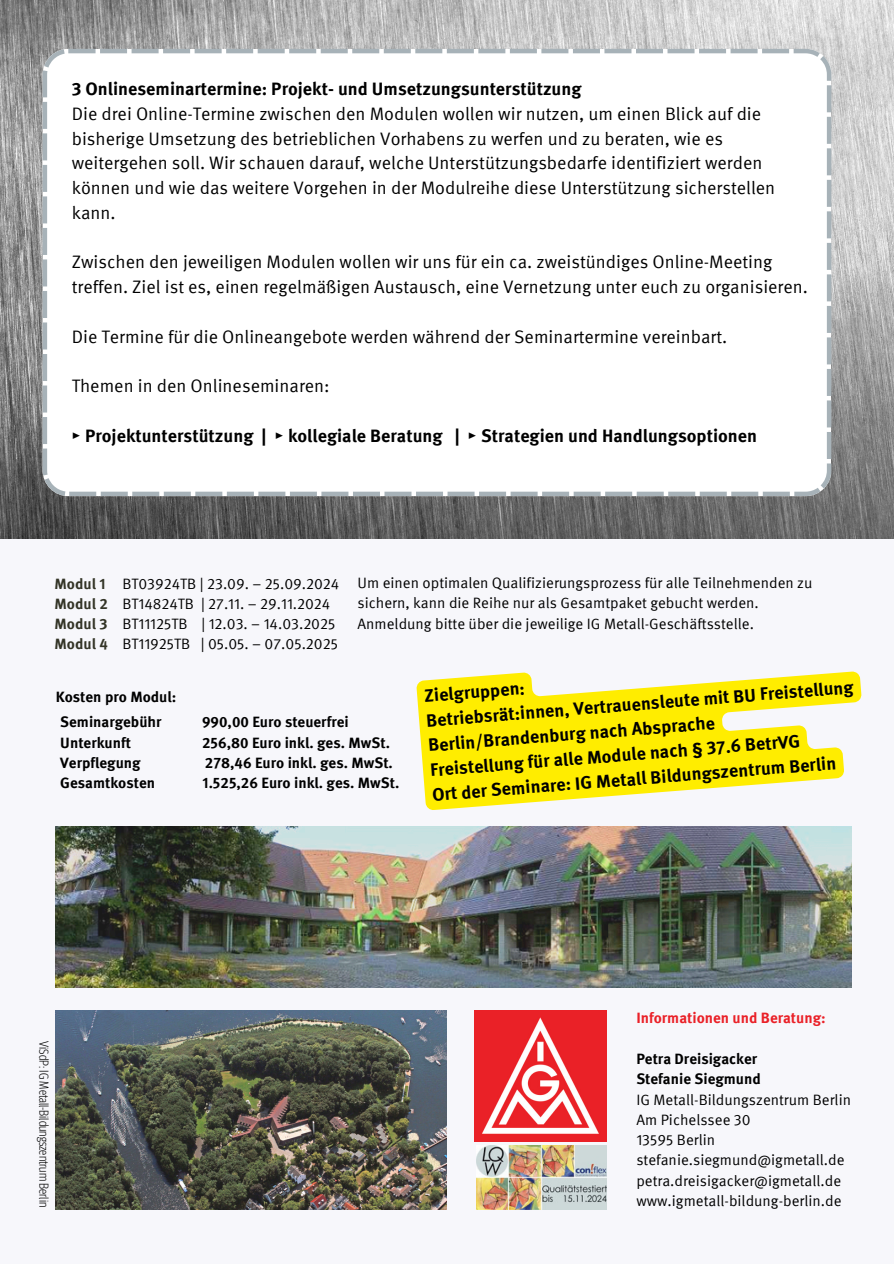
<style>
.page{position:relative;width:894px;height:1264px;background:#fff}
.page>*{position:absolute;margin:0;border:0;box-sizing:border-box;transform-origin:0 0}
.t1{font:18px/24.8px "Meta IGM";color:#000}
.t2{font:700 18px/25px "Meta IGM";color:#000}
.t3{font:15px/20.2px "Meta IGM";color:#000}
.t4{font:700 15px "Meta IGM";color:#000}
.t5{font:700 15px "Meta IGM";color:#ea2027}
.t6{font:700 15px/20.2px "Meta IGM";color:#333426}
.t7{font:300 condensed 12.9px "Meta Head IGM";color:#000}
.s1{font-weight:700}
</style>
<div class="page">
<div style="left:0;top:0;width:893px;height:1263px;background:#f7f7fb"></div>
<img style="left:56px;top:1010px;width:390px;height:199px">
<img style="left:474px;top:1010px;width:132px;height:131px">
<img style="left:476px;top:1145px;width:130px;height:64px">
<img style="left:56px;top:827px;width:795px;height:160px">
<img style="left:0;top:0;width:893px;height:538px">
<svg style="left:43px;top:49px;width:788px;height:446px"></svg>
<svg style="left:416px;top:671px;width:446px;height:139px;fill:#ffed00"></svg>
<h5 class="t1" style="left:72px;top:76px;width:704px"><span class="s1">3 Onlineseminartermine: Projekt- und Umsetzungsunterstützung<br></span>Die drei Online-Termine zwischen den Modulen wollen wir nutzen, um einen Blick auf die bisherige Umsetzung des betrieblichen Vorhabens zu werfen und zu beraten, wie es weitergehen soll. Wir schauen darauf, welche Unterstützungsbedarfe identifiziert werden können und wie das weitere Vorgehen in der Modulreihe diese Unterstützung sicherstellen kann.</h5>
<h4 class="t1" style="left:72px;top:250px;width:737px">Zwischen den jeweiligen Modulen wollen wir uns für ein ca. zweistündiges Online-Meeting treffen. Ziel ist es, einen regelmäßigen Austausch, eine Vernetzung unter euch zu organisieren.</h4>
<h3 class="t1" style="left:72px;top:324px;width:657px">Die Termine für die Onlineangebote werden während der Seminartermine vereinbart.</h3>
<h5 class="t1" style="left:72px;top:373px;width:259px">Themen in den Onlineseminaren:</h5>
<h1 class="t2" style="left:72px;top:423px;width:686px">▸ Projektunterstützung | ▸ kollegiale Beratung | ▸ Strategien und Handlungsoptionen</h1>
<p class="t6" style="left:55px;top:573px;width:55px">Modul 1<br>Modul 2<br>Modul 3<br>Modul 4</p>
<p class="t3" style="left:357px;top:572px;width:456px">Um einen optimalen Qualifizierungsprozess für alle Teilnehmenden zu sichern, kann die Reihe nur als Gesamtpaket gebucht werden.</p>
<p class="t3" style="left:122px;top:573px;width:218px">BT03924TB | 23.09. – 25.09.2024<br>BT14824TB | 27.11. – 29.11.2024<br>BT11125TB | 12.03. – 14.03.2025<br>BT11925TB | 05.05. – 07.05.2025</p>
<p class="t3" style="left:357px;top:613px;width:398px">Anmeldung bitte über die jeweilige IG Metall-Geschäftsstelle.</p>
<h4 class="t4" style="left:56px;top:687px;width:122px">Kosten pro Modul:</h4>
<h5 class="t2" style="left:423px;top:683px;width:430px;line-height:26.1px;rotate:-5deg">Zielgruppen:<br>Betriebsrät:innen, Vertrauensleute mit BU Freistellung</h5>
<h2 class="t4" style="left:60px;top:712px;width:103px">Seminargebühr</h2>
<h2 class="t4" style="left:202px;top:712px;width:148px">990,00 Euro steuerfrei</h2>
<h2 class="t4" style="left:60px;top:732px;width:72px">Unterkunft</h2>
<h2 class="t4" style="left:202px;top:732px;width:189px">256,80 Euro inkl. ges. MwSt.</h2>
<h2 class="t4" style="left:60px;top:753px;width:82px">Verpflegung</h2>
<h2 class="t4" style="left:205px;top:753px;width:189px">278,46 Euro inkl. ges. MwSt.</h2>
<h2 class="t4" style="left:60px;top:773px;width:96px">Gesamtkosten</h2>
<h2 class="t4" style="left:202px;top:773px;width:198px">1.525,26 Euro inkl. ges. MwSt.</h2>
<h5 class="t2" style="left:426px;top:733px;width:406px;rotate:-5deg">Berlin/Brandenburg nach Absprache<br>Freistellung für alle Module nach § 37.6 BetrVG<br>Ort der Seminare: IG Metall Bildungszentrum Berlin</h5>
<p class="t7" style="left:52px;top:1040px;width:168px;rotate:90deg">ViSdP: IG Metall-Bildungszentrum Berlin</p>
<h4 class="t5" style="left:636px;top:1008px;width:191px">Informationen und Beratung:</h4>
<h4 class="t3" style="left:636px;top:1048px;width:216px"><span class="s1">Petra Dreisigacker<br>Stefanie Siegmund<br></span>IG Metall-Bildungszentrum Berlin<br>Am Pichelssee 30<br>13595 Berlin stefanie.siegmund@igmetall.de petra.dreisigacker@igmetall.de www.igmetall-bildung-berlin.de</h4>
</div>
